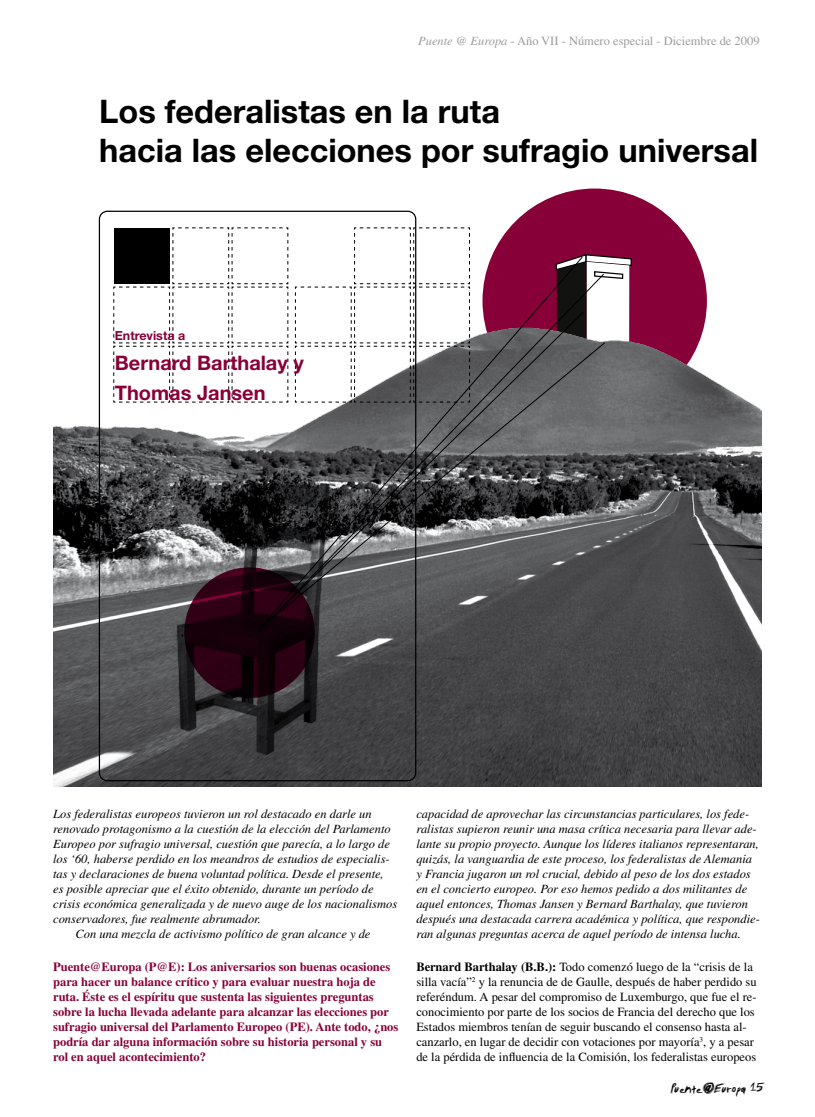
<style>
.page{position:relative;width:815px;height:1117px;background:#fff}
.page>*{position:absolute;margin:0;border:0;box-sizing:border-box;transform-origin:0 0}
.t1{font:700 32.5px/39px "Helvetica Neue";color:#000}
.t2{font:700 20px/30px "Helvetica Neue";color:#880038}
.t3{font:15px "Tibetan Beefgarden AOE";color:#000}
.t4{font:italic 12.5px/15px "Times";color:#000}
.t5{font:12.5px/15px "Times";color:#000}
.t6{font:700 12.5px/15px "Times";color:#880038}
.t7{font:12.5px "Times";color:#9c9d9f}
.t8{font:700 12.5px "Helvetica Neue";color:#880038}
.s1{font-style:italic}
.s2{font-weight:700}
.s3{font-size:20px}
</style>
<div class="page">
<img style="left:53px;top:188px;width:709px;height:598px">
<img style="left:155px;top:467px;width:203px;height:320px">
<svg style="left:184px;top:567px;width:131px;height:130px;background:#20000d"></svg>
<svg style="left:256px;top:256px;width:327px;height:376px"></svg>
<svg style="left:258px;top:273px;width:346px;height:359px;background:#5c565a"></svg>
<svg style="left:113px;top:227px;width:176px;height:176px"></svg>
<svg style="left:295px;top:227px;width:175px;height:176px"></svg>
<p class="t7" style="left:418px;top:34px;width:343px"><span class="s1">Puente @ Europa</span> - Año VII - Número especial - Diciembre de 2009</p>
<h1 class="t1" style="left:99px;top:91px;width:660px">Los federalistas en la ruta<br>hacia las elecciones por sufragio universal</h1>
<p class="t8" style="left:115px;top:327px;width:72px">Entrevista a</p>
<h2 class="t2" style="left:115px;top:347px;width:190px">Bernard Barthalay y<br>Thomas Jansen</h2>
<p class="t4" style="left:53px;top:805px;width:320px">Los federalistas europeos tuvieron un rol destacado en darle un</p>
<p class="t4" style="left:53px;top:820px;width:339px">renovado protagonismo a la cuestión de la elección del Parlamento</p>
<p class="t4" style="left:53px;top:835px;width:338px">Europeo por sufragio universal, cuestión que parecía, a lo largo de</p>
<p class="t4" style="left:53px;top:850px;width:338px">los ‘60, haberse perdido en los meandros de estudios de especialis-</p>
<p class="t4" style="left:53px;top:865px;width:332px">tas y declaraciones de buena voluntad política. Desde el presente,</p>
<p class="t4" style="left:53px;top:880px;width:322px">es posible apreciar que el éxito obtenido, durante un período de</p>
<p class="t4" style="left:53px;top:895px;width:346px">crisis económica generalizada y de nuevo auge de los nacionalismos</p>
<p class="t4" style="left:53px;top:910px;width:209px">conservadores, fue realmente abrumador.</p>
<p class="t4" style="left:76px;top:925px;width:296px">Con una mezcla de activismo político de gran alcance y de</p>
<p class="t4" style="left:416px;top:805px;width:345px">capacidad de aprovechar las circunstancias particulares, los fede&shy;ralistas supieron reunir una masa crítica necesaria para llevar ade&shy;lante su propio proyecto. Aunque los líderes italianos representaran, quizás, la vanguardia de este proceso, los federalistas de Alemania y Francia jugaron un rol crucial, debido al peso de los dos estados en el concierto europeo. Por eso hemos pedido a dos militantes de aquel entonces, Thomas Jansen y Bernard Barthalay, que tuvieron después una destacada carrera académica y política, que respondie&shy;ran algunas preguntas acerca de aquel período de intensa lucha.</p>
<p class="t6" style="left:53px;top:958px;width:347px">Puente@Europa (P@E): Los aniversarios son buenas ocasiones para hacer un balance crítico y para evaluar nuestra hoja de ruta. Éste es el espíritu que sustenta las siguientes preguntas sobre la lucha llevada adelante para alcanzar las elecciones por sufragio universal del Parlamento Europeo (PE). Ante todo, ¿nos podría dar alguna información sobre su historia personal y su rol en aquel acontecimiento?</p>
<p class="t5" style="left:416px;top:958px;width:342px"><span class="s2">Bernard Barthalay (B.B.):</span> Todo comenzó luego de la “crisis de la silla vacía”<sup>2</sup> y la renuncia de de Gaulle, después de haber perdido su referéndum. A pesar del compromiso de Luxemburgo, que fue el re&shy;conocimiento por parte de los socios de Francia del derecho que los Estados miembros tenían de seguir buscando el consenso hasta al&shy;canzarlo, en lugar de decidir con votaciones por mayoría<sup>3</sup>, y a pesar de la pérdida de influencia de la Comisión, los federalistas europeos</p>
<p class="t3" style="left:671px;top:1078px;width:94px">Puente@Europa <span class="s3">15</span></p>
</div>
